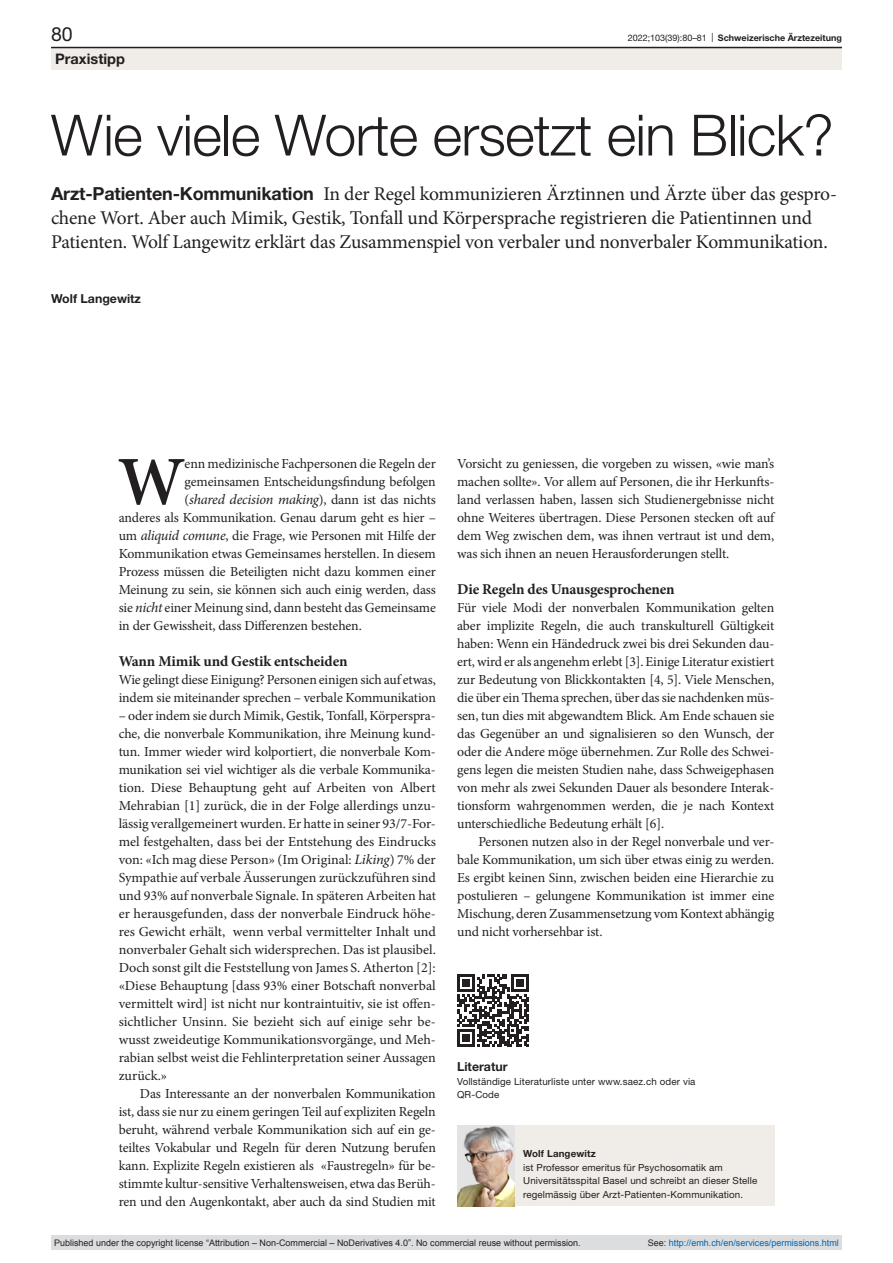
<style>
.page{position:relative;width:893px;height:1263px;background:#fff}
.page>*{position:absolute;margin:0;border:0;box-sizing:border-box;transform-origin:0 0}
.paragraph-initial{font:600 69.15px "Minion Pro";color:#231f20}
.article-title-L38{font:300 57px "Helvetica Neue LT Pro";letter-spacing:-.015em;color:#231f20}
.lead{font:19.5px/24px "Minion Pro";letter-spacing:-.01em;color:#231f20}
.t1{font:19.5px "Helvetica Neue LT Pro";color:#231f20}
.head2{font:700 15px "Minion Pro";letter-spacing:-.01em;color:#231f20}
.t2{font:700 14.55px "Helvetica Neue LT Pro";color:#231f20}
.paragraph-initial-2{font:italic 14.25px "Minion Pro";letter-spacing:-.02em;color:#231f20}
.paragraph{font:13.8px/18px "Minion Pro";letter-spacing:-.01em;color:#231f20;text-align:justify}
.paragraph-indent{font:13.8px/18px "Minion Pro";letter-spacing:-.01em;color:#231f20;text-align:justify}
.paragraph-initial-3{font:13.8px/18px "Minion Pro";letter-spacing:-.01em;color:#231f20}
.authors{font:700 12.3px "Helvetica Neue LT Pro";color:#231f20}
.online-ref-head{font:700 12.3px "Helvetica Neue LT Pro";color:#231f20}
.affiliations-small{font:9.75px/13.5px "Helvetica Neue LT Pro";letter-spacing:.01em;color:#231f20}
.online-ref{font:9.75px/13.5px "Helvetica Neue LT Pro";letter-spacing:.01em;color:#231f20}
.authors-small{font:700 9.75px "Helvetica Neue LT Pro";letter-spacing:.01em;color:#231f20}
.t3{font:9px "Arial";color:#231f20}
.t4{font:9px "Arial";color:#0066b3}
.t5{font:700 9px "Helvetica Neue LT Pro";color:#231f20}
.s1{font-weight:400}
.s2{font-family:"Helvetica Neue LT Pro";font-weight:700;font-size:18px}
.s3{font-style:normal;font-size:13.8px}
.s4{font-style:italic;font-size:14.25px}
.s5{color:#231f20}
</style>
<div class="page">
<div style="left:51px;top:48px;width:791px;height:22px;background:#f0ece7"></div>
<hr style="left:51px;top:47px;width:791px;height:1px;background:#231f20">
<div style="left:457px;top:1125px;width:317px;height:81px;background:#f0ece7"></div>
<img style="left:457px;top:1125px;width:58px;height:81px">
<svg style="left:457px;top:974px;width:72px;height:72px"></svg>
<div style="left:51px;top:1235px;width:791px;height:15px;background:#dcdddf"></div>
<h3 class="t1" style="left:51px;top:22px;width:23px">80</h3>
<p class="t5" style="left:628px;top:32px;width:216px"><span class="s1">2022;103(39):80–81 |</span> Schweizerische Ärztezeitung</p>
<p class="t2" style="left:55px;top:49px;width:71px">Praxistipp</p>
<p class="article-title-L38" style="left:51px;top:100px;width:784px">Wie viele Worte ersetzt ein Blick?</p>
<p class="lead" style="left:51px;top:182px;width:787px"><span class="s2">Arzt-Patienten-Kommunikation</span> In der Regel kommunizieren Ärztinnen und Ärzte über das gespro&shy;chene Wort. Aber auch Mimik, Gestik, Tonfall und Körpersprache registrieren die Patientinnen und<br>Patienten. Wolf Langewitz erklärt das Zusammenspiel von verbaler und nonverbaler Kommunikation.</p>
<p class="authors" style="left:51px;top:291px;width:92px">Wolf Langewitz</p>
<p class="paragraph-initial" style="left:118px;top:434px;width:69px">W</p>
<p class="paragraph-initial-3" style="left:185px;top:455px;width:253px">enn medizinische Fachpersonen die Regeln der gemeinsamen Entscheidungsfindung befolgen</p>
<p class="paragraph-initial-2" style="left:185px;top:490px;width:253px"><span class="s3">(</span>shared decision making<span class="s3">), dann ist das nichts</span></p>
<p class="paragraph-initial-3" style="left:119px;top:509px;width:319px;text-align:justify">anderes als Kommunikation. Genau darum geht es hier – um <span class="s4">aliquid comune</span>, die Frage, wie Personen mit Hilfe der Kommunikation etwas Gemeinsames herstellen. In diesem Prozess müssen die Beteiligten nicht dazu kommen einer Meinung zu sein, sie können sich auch einig werden, dass sie <span class="s4">nicht</span> einer Meinung sind, dann besteht das Gemeinsame in der Gewissheit, dass Differenzen bestehen.</p>
<p class="head2" style="left:119px;top:651px;width:230px">Wann Mimik und Gestik entscheiden</p>
<p class="paragraph" style="left:119px;top:671px;width:319px">Wie gelingt diese Einigung? Personen einigen sich auf etwas, indem sie miteinander sprechen – verbale Kommunikation</p>
<p class="paragraph" style="left:119px;top:707px;width:319px">– oder indem sie durch Mimik, Gestik, Tonfall, Körperspra&shy;che, die nonverbale Kommunikation, ihre Meinung kund&shy;tun. Immer wieder wird kolportiert, die nonverbale Kom&shy;munikation sei viel wichtiger als die verbale Kommunika&shy;tion. Diese Behauptung geht auf Arbeiten von Albert Mehrabian [1] zurück, die in der Folge allerdings unzu&shy;lässig verallgemeinert wurden. Er hatte in seiner 93/7-For&shy;mel festgehalten, dass bei der Entstehung des Eindrucks von: «Ich mag diese Person» (Im Original: <span class="s4">Liking</span>) 7% der Sympathie auf verbale Äusserungen zurückzuführen sind und 93% auf nonverbale Signale. In späteren Arbeiten hat er herausgefunden, dass der nonverbale Eindruck höhe&shy;res Gewicht erhält, wenn verbal vermittelter Inhalt und nonverbaler Gehalt sich widersprechen. Das ist plausibel.<br>Doch sonst gilt die Feststellung von James S. Atherton [2]: «Diese Behauptung [dass 93% einer Botschaft nonverbal vermittelt wird] ist nicht nur kontraintuitiv, sie ist offen&shy;sichtlicher Unsinn. Sie bezieht sich auf einige sehr be&shy;wusst zweideutige Kommunikationsvorgänge, und Meh&shy;rabian selbst weist die Fehlinterpretation seiner Aussagen zurück.»</p>
<p class="paragraph-indent" style="left:119px;top:1085px;width:319px;text-indent:21px">Das Interessante an der nonverbalen Kommunikation ist, dass sie nur zu einem geringen Teil auf expliziten Regeln beruht, während verbale Kommunikation sich auf ein ge&shy;teiltes Vokabular und Regeln für deren Nutzung berufen kann. Explizite Regeln existieren als «Faustregeln» für be&shy;stimmte kultur-sensitive Verhaltensweisen, etwa das Berüh&shy;ren und den Augenkontakt, aber auch da sind Studien mit</p>
<p class="paragraph-indent" style="left:457px;top:455px;width:319px">Vorsicht zu geniessen, die vorgeben zu wissen, «wie man’s machen sollte». Vor allem auf Personen, die ihr Herkunfts&shy;land verlassen haben, lassen sich Studienergebnisse nicht ohne Weiteres übertragen. Diese Personen stecken oft auf dem Weg zwischen dem, was ihnen vertraut ist und dem, was sich ihnen an neuen Herausforderungen stellt.</p>
<p class="head2" style="left:457px;top:579px;width:219px">Die Regeln des Unausgesprochenen</p>
<p class="paragraph" style="left:457px;top:599px;width:319px">Für viele Modi der nonverbalen Kommunikation gelten aber implizite Regeln, die auch transkulturell Gültigkeit haben: Wenn ein Händedruck zwei bis drei Sekunden dau&shy;ert, wird er als angenehm erlebt [3]. Einige Literatur existiert zur Bedeutung von Blickkontakten [4, 5]. Viele Menschen, die über ein Thema sprechen, über das sie nachdenken müs&shy;sen, tun dies mit abgewandtem Blick. Am Ende schauen sie das Gegenüber an und signalisieren so den Wunsch, der oder die Andere möge übernehmen. Zur Rolle des Schwei&shy;gens legen die meisten Studien nahe, dass Schweigephasen von mehr als zwei Sekunden Dauer als besondere Interak&shy;tionsform wahrgenommen werden, die je nach Kontext unterschiedliche Bedeutung erhält [6].</p>
<p class="paragraph-indent" style="left:457px;top:833px;width:319px;text-indent:21px">Personen nutzen also in der Regel nonverbale und ver&shy;bale Kommunikation, um sich über etwas einig zu werden.<br>Es ergibt keinen Sinn, zwischen beiden eine Hierarchie zu postulieren – gelungene Kommunikation ist immer eine Mischung, deren Zusammensetzung vom Kontext abhängig und nicht vorhersehbar ist.</p>
<p class="online-ref-head" style="left:457px;top:1059px;width:52px">Literatur</p>
<p class="online-ref" style="left:457px;top:1074px;width:240px">Vollständige Literaturliste unter www.saez.ch oder via<br>QR-Code</p>
<p class="authors-small" style="left:523px;top:1147px;width:74px">Wolf Langewitz</p>
<p class="affiliations-small" style="left:523px;top:1160px;width:236px">ist Professor emeritus für Psychosomatik am<br>Universitätsspital Basel und schreibt an dieser Stelle regelmässig über Arzt-Patienten-Kommunikation.</p>
<p class="t3" style="left:54px;top:1237px;width:528px">Published under the copyright license “Attribution – Non-Commercial – NoDerivatives 4.0”. No commercial reuse without permission.</p>
<p class="t4" style="left:648px;top:1237px;width:193px"><span class="s5">See:</span> http://emh.ch/en/services/permissions.html</p>
</div>
